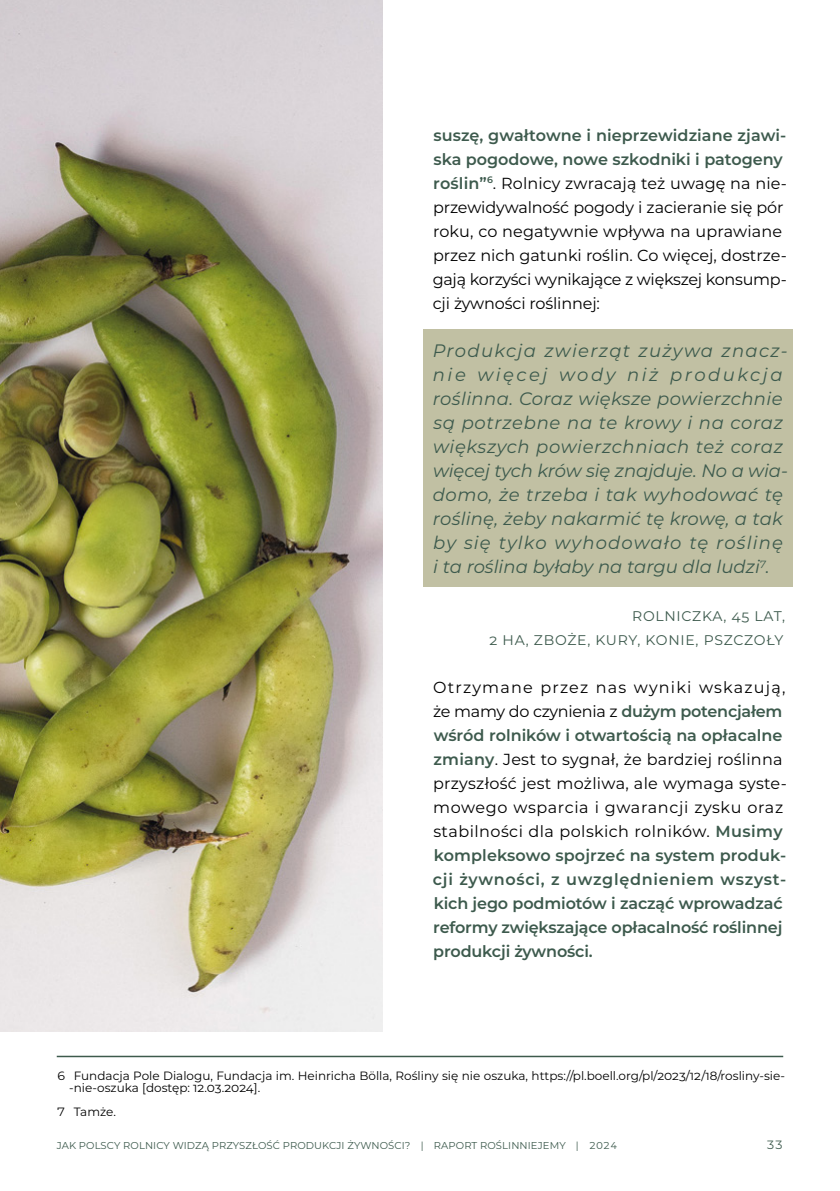
<style>
.page{position:relative;width:840px;height:1191px;background:#fff}
.page>*{position:absolute;margin:0;border:0;box-sizing:border-box;transform-origin:0 0}
.t1{font:italic 18px/24px "Montserrat";letter-spacing:.03em;color:#3d5a4d}
.t2{font:600 16px/24px "Montserrat";letter-spacing:-.005em;color:#3d5a4d}
.t3{font:16px/24px "Montserrat";letter-spacing:-.01em;color:#000}
.t4{font:14px/24px "Montserrat";letter-spacing:.05em;color:#3d5a4d;text-align:right}
.t5{font:12px/12px "Montserrat";color:#000}
.t6{font:12px "Montserrat";color:#3d5a4d}
.t7{font:10px "Montserrat";letter-spacing:.01em;color:#3d5a4d}
.s1{font-weight:600;color:#3d5a4d}
.s2{font-weight:400;color:#000}
</style>
<div class="page">
<img style="left:0;top:0;width:382px;height:1031px">
<hr style="left:57px;top:1055px;width:725px;height:2px;background:#3d5a4d">
<div style="left:423px;top:330px;width:369px;height:257px;background:#c1c0a3"></div>
<p class="t3" style="left:432px;top:122px;width:355px"><span class="s1">suszę, gwałtowne i nieprzewidziane zjawi&shy;ska pogodowe, nowe szkodniki i patogeny roślin”</span><sup>6</sup>. Rolnicy zwracają też uwagę na nie&shy;przewidywalność pogody i zacieranie się pór roku, co negatywnie wpływa na uprawiane przez nich gatunki roślin. Co więcej, dostrze&shy;gają korzyści wynikające z większej konsump&shy;cji żywności roślinnej:</p>
<p class="t1" style="left:432px;top:338px;width:356px">Produkcja zwierząt zużywa znacz&shy;nie więcej wody niż produkcja roślinna. Coraz większe powierzchnie są potrzebne na te krowy i na coraz większych powierzchniach też coraz więcej tych krów się znajduje. No a wia&shy;domo, że trzeba i tak wyhodować tę roślinę, żeby nakarmić tę krowę, a tak by się tylko wyhodowało tę roślinę i ta roślina byłaby na targu dla ludzi<sup>7</sup>.</p>
<p class="t4" style="left:489px;top:603px;width:297px">ROLNICZKA, 45 LAT,<br>2 HA, ZBOŻE, KURY, KONIE, PSZCZOŁY</p>
<p class="t2" style="left:432px;top:674px;width:355px"><span class="s2">Otrzymane przez nas wyniki wskazują, że mamy do czynienia z</span> dużym potencjałem wśród rolników i otwartością na opłacalne zmiany<span class="s2">. Jest to sygnał, że bardziej roślinna przyszłość jest możliwa, ale wymaga syste&shy;mowego wsparcia i gwarancji zysku oraz stabilności dla polskich rolników.</span> Musimy kompleksowo spojrzeć na system produk&shy;cji żywności, z uwzględnieniem wszyst&shy;kich jego podmiotów i zacząć wprowadzać reformy zwiększające opłacalność roślinnej produkcji żywności.</p>
<p class="t5" style="left:69px;top:1069px;width:717px;text-indent:-12px">6 Fundacja Pole Dialogu, Fundacja im. Heinricha Bölla, Rośliny się nie oszuka, https://pl.boell.org/pl/2023/12/18/rosliny-sie--nie-oszuka [dostęp: 12.03.2024].</p>
<p class="t5" style="left:57px;top:1105px;width:61px">7 Tamże.</p>
<p class="t7" style="left:57px;top:1138px;width:562px">JAK POLSCY ROLNICY WIDZĄ PRZYSZŁOŚĆ PRODUKCJI ŻYWNOŚCI? | RAPORT ROŚLINNIEJEMY | 2024</p>
<p class="t6" style="left:766px;top:1136px;width:18px">33</p>
</div>
